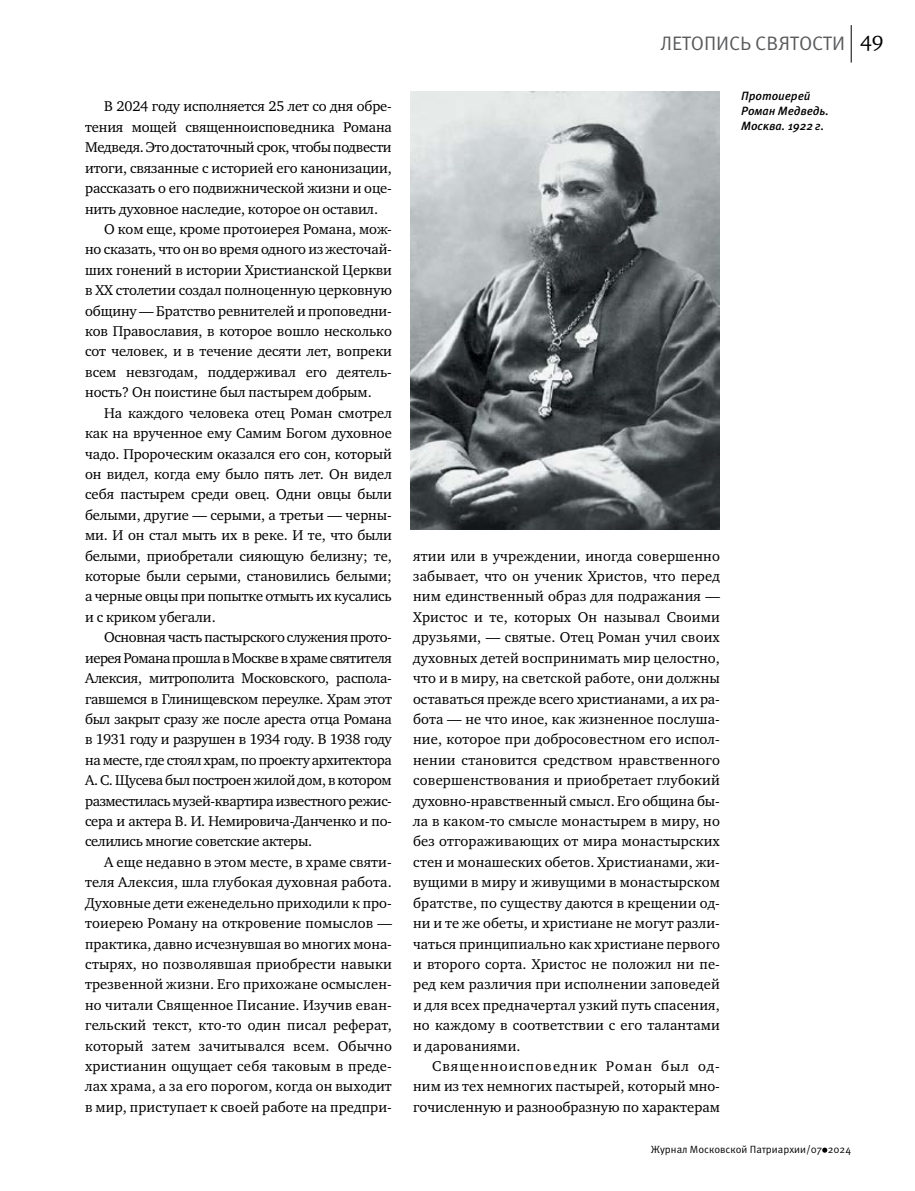
<style>
.page{position:relative;width:915px;height:1191px;background:#fff}
.page>*{position:absolute;margin:0;border:0;box-sizing:border-box;transform-origin:0 0}
.t1{font:19.5px "Meta Pro";letter-spacing:-.005em;color:#58595b}
.t2{font:14.55px/20.4px "Charter ITC";letter-spacing:-.005em;color:#000;text-align:justify}
.t3{font:14.55px "Charter ITC";letter-spacing:-.025em;color:#000}
.t4{font:14.55px "Charter ITC";letter-spacing:-.03em;color:#000}
.t5{font:14.55px "Charter ITC";letter-spacing:-.035em;color:#000}
.t6{font:italic 500 12px/15px "Meta Pro";letter-spacing:-.005em;color:#000}
.t7{font:10.5px "Meta Pro";color:#000}
.s1{font-family:"Charter ITC";font-size:21px;color:#000}
</style>
<div class="page">
<svg style="left:822px;top:1147px;width:5px;height:5px"></svg>
<hr style="left:850px;top:25px;width:1px;height:38px;background:#000">
<img style="left:410px;top:91px;width:309px;height:438px">
<p class="t2" style="left:104px;top:96px;width:289px">В 2024 году исполняется 25 лет со дня обре-</p>
<p class="t2" style="left:85px;top:117px;width:308px">тения мощей священноисповедника Романа</p>
<p class="t3" style="left:85px;top:138px;width:308px">Медведя. Это достаточный срок, чтобы подвести</p>
<p class="t2" style="left:85px;top:157px;width:308px">итоги, связанные с историей его канонизации,</p>
<p class="t2" style="left:85px;top:178px;width:308px">рассказать о его подвижнической жизни и оце-</p>
<p class="t2" style="left:85px;top:198px;width:294px">нить духовное наследие, которое он оставил.</p>
<p class="t2" style="left:104px;top:219px;width:289px">О ком еще, кроме протоиерея Романа, мож-</p>
<p class="t2" style="left:85px;top:239px;width:308px">но сказать, что он во время одного из жесточай-</p>
<p class="t2" style="left:85px;top:260px;width:308px">ших гонений в истории Христианской Церкви</p>
<p class="t2" style="left:85px;top:280px;width:308px">в ХХ столетии создал полноценную церковную</p>
<p class="t2" style="left:85px;top:300px;width:308px">общину — Братство ревнителей и проповедни-</p>
<p class="t2" style="left:85px;top:321px;width:308px">ков Православия, в которое вошло несколько</p>
<p class="t2" style="left:85px;top:341px;width:308px">сот человек, и в течение десяти лет, вопреки</p>
<p class="t2" style="left:85px;top:362px;width:308px">всем невзгодам, поддерживал его деятель-</p>
<p class="t2" style="left:85px;top:382px;width:288px">ность? Он поистине был пастырем добрым.</p>
<p class="t2" style="left:104px;top:402px;width:289px">На каждого человека отец Роман смотрел</p>
<p class="t2" style="left:85px;top:423px;width:308px">как на врученное ему Самим Богом духовное</p>
<p class="t2" style="left:85px;top:443px;width:308px">чадо. Пророческим оказался его сон, который</p>
<p class="t2" style="left:85px;top:464px;width:308px">он видел, когда ему было пять лет. Он видел</p>
<p class="t2" style="left:85px;top:484px;width:308px">себя пастырем среди овец. Одни овцы были</p>
<p class="t2" style="left:85px;top:504px;width:308px">белыми, другие — серыми, а третьи — черны-</p>
<p class="t2" style="left:85px;top:525px;width:308px">ми. И он стал мыть их в реке. И те, что были</p>
<p class="t2" style="left:85px;top:545px;width:308px">белыми, приобретали сияющую белизну; те,</p>
<p class="t2" style="left:85px;top:566px;width:308px">которые были серыми, становились белыми;</p>
<p class="t2" style="left:85px;top:586px;width:308px">а черные овцы при попытке отмыть их кусались</p>
<p class="t2" style="left:85px;top:606px;width:132px">и с криком убегали.</p>
<p class="t3" style="left:104px;top:628px;width:289px">Основная часть пастырского служения прото-</p>
<p class="t5" style="left:85px;top:648px;width:308px">иерея Романа прошла вМоскве вхраме святителя</p>
<p class="t2" style="left:85px;top:668px;width:308px">Алексия, митрополита Московского, распола-</p>
<p class="t2" style="left:85px;top:688px;width:308px">гавшемся в Глинищевском переулке. Храм этот</p>
<p class="t2" style="left:85px;top:709px;width:308px">был закрыт сразу же после ареста отца Романа</p>
<p class="t2" style="left:85px;top:729px;width:308px">в 1931 году и разрушен в 1934 году. В 1938 году</p>
<p class="t3" style="left:85px;top:750px;width:308px">на месте, где стоял храм, по проекту архитектора</p>
<p class="t3" style="left:85px;top:771px;width:308px">А. С. Щусева был построен жилой дом, в котором</p>
<p class="t4" style="left:85px;top:791px;width:308px">разместилась музей-квартира известного режис-</p>
<p class="t2" style="left:85px;top:811px;width:308px">сера и актера В. И. Немировича-Данченко и по-</p>
<p class="t2" style="left:85px;top:831px;width:228px">селились многие советские актеры.</p>
<p class="t2" style="left:104px;top:851px;width:289px">А еще недавно в этом месте, в храме святи-</p>
<p class="t2" style="left:85px;top:872px;width:308px">теля Алексия, шла глубокая духовная работа.</p>
<p class="t2" style="left:85px;top:892px;width:308px">Духовные дети еженедельно приходили к про-</p>
<p class="t2" style="left:85px;top:913px;width:308px">тоиерею Роману на откровение помыслов —</p>
<p class="t2" style="left:85px;top:933px;width:308px">практика, давно исчезнувшая во многих мона-</p>
<p class="t2" style="left:85px;top:953px;width:308px">стырях, но позволявшая приобрести навыки</p>
<p class="t2" style="left:85px;top:974px;width:308px">трезвенной жизни. Его прихожане осмыслен-</p>
<p class="t2" style="left:85px;top:994px;width:308px">но читали Священное Писание. Изучив еван-</p>
<p class="t2" style="left:85px;top:1015px;width:308px">гельский текст, кто-то один писал реферат,</p>
<p class="t2" style="left:85px;top:1035px;width:308px">который затем зачитывался всем. Обычно</p>
<p class="t2" style="left:85px;top:1055px;width:308px">христианин ощущает себя таковым в преде-</p>
<p class="t2" style="left:85px;top:1076px;width:308px">лах храма, а за его порогом, когда он выходит</p>
<p class="t2" style="left:85px;top:1096px;width:308px">в мир, приступает к своей работе на предпри-</p>
<h1 class="t1" style="left:660px;top:31px;width:224px">ЛЕТОПИСЬ СВЯТОСТИ <span class="s1">49</span></h1>
<p class="t6" style="left:741px;top:89px;width:89px">Протоиерей<br>Роман Медведь.<br>Москва. 1922 г.</p>
<p class="t2" style="left:413px;top:545px;width:308px">ятии или в учреждении, иногда совершенно забывает, что он ученик Христов, что перед ним единственный образ для подражания — Христос и те, которых Он называл Своими друзьями, — святые. Отец Роман учил своих духовных детей воспринимать мир целостно, что и в миру, на светской работе, они должны оставаться прежде всего христианами, а их ра&shy;бота — не что иное, как жизненное послуша&shy;ние, которое при добросовестном его испол&shy;нении становится средством нравственного совершенствования и приобретает глубокий духовно-нравственный смысл. Его община бы&shy;ла в каком-то смысле монастырем в миру, но без отгораживающих от мира монастырских стен и монашеских обетов. Христианами, жи&shy;вущими в миру и живущими в монастырском братстве, по существу даются в крещении од&shy;ни и те же обеты, и христиане не могут разли&shy;чаться принципиально как христиане первого и второго сорта. Христос не положил ни пе&shy;ред кем различия при исполнении заповедей и для всех предначертал узкий путь спасения, но каждому в соответствии с его талантами и дарованиями.</p>
<p class="t2" style="left:413px;top:1055px;width:308px;text-indent:19px">Священноисповедник Роман был од&shy;ним из тех немногих пастырей, который мно&shy;гочисленную и разнообразную по характерам</p>
<p class="t7" style="left:650px;top:1142px;width:202px">Журнал Московской Патриархии/07 2024</p>
</div>
